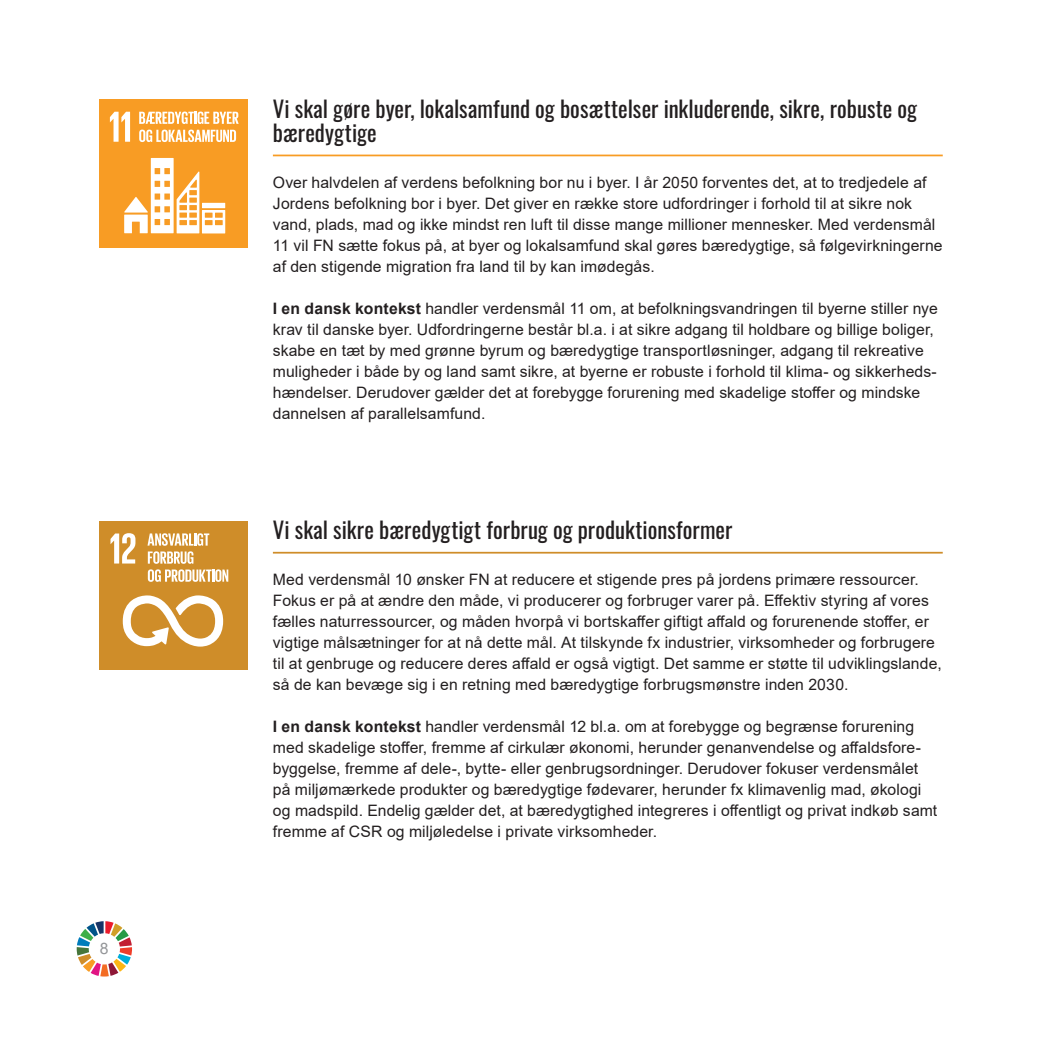
<style>
.page{position:relative;width:1042px;height:1042px;background:#fff}
.page>*{position:absolute;margin:0;border:0;box-sizing:border-box;transform-origin:0 0}
.t1{font:22.75px/24.5px "Oswald";color:#231f20}
.t2{font:15.75px/21px "Arial";letter-spacing:.005em;color:#231f20}
.t3{font:15.75px "Arial";color:#939598}
.s1{font-weight:700}
</style>
<div class="page">
<svg style="left:77px;top:921px;width:55px;height:55px"></svg>
<div style="left:99px;top:99px;width:149px;height:149px;background:#f89c24"></div>
<svg style="left:110px;top:112px;width:20px;height:30px"></svg>
<svg style="left:124px;top:158px;width:101px;height:75px"></svg>
<svg style="left:139px;top:112px;width:100px;height:12px"></svg>
<svg style="left:139px;top:130px;width:97px;height:12px"></svg>
<div style="left:99px;top:521px;width:149px;height:149px;background:#cf8d29"></div>
<svg style="left:110px;top:533px;width:25px;height:30px"></svg>
<svg style="left:123px;top:595px;width:100px;height:51px"></svg>
<svg style="left:147px;top:533px;width:81px;height:49px"></svg>
<hr style="left:273px;top:155px;width:670px;height:1px;background:#f89c24">
<hr style="left:273px;top:552px;width:670px;height:1px;background:#cf8d29">
<p class="t3" style="left:100px;top:938px;width:10px">8</p>
<h1 class="t1" style="left:273px;top:94px;width:646px">Vi skal gøre byer, lokalsamfund og bosættelser inkluderende, sikre, robuste og bæredygtige</h1>
<p class="t2" style="left:273px;top:172px;width:671px">Over halvdelen af verdens befolkning bor nu i byer. I år 2050 forventes det, at to tredjedele af Jordens befolkning bor i byer. Det giver en række store udfordringer i forhold til at sikre nok vand, plads, mad og ikke mindst ren luft til disse mange millioner mennesker. Med verdensmål 11 vil FN sætte fokus på, at byer og lokalsamfund skal gøres bæredygtige, så følgevirkningerne af den stigende migration fra land til by kan imødegås.</p>
<p class="t2" style="left:273px;top:297px;width:666px"><span class="s1">I en dansk kontekst</span> handler verdensmål 11 om, at befolkningsvandringen til byerne stiller nye krav til danske byer. Udfordringerne består bl.a. i at sikre adgang til holdbare og billige boliger, skabe en tæt by med grønne byrum og bæredygtige transportløsninger, adgang til rekreative muligheder i både by og land samt sikre, at byerne er robuste i forhold til klima- og sikkerheds&shy;hændelser. Derudover gælder det at forebygge forurening med skadelige stoffer og mindske dannelsen af parallelsamfund.</p>
<h1 class="t1" style="left:273px;top:516px;width:461px">Vi skal sikre bæredygtigt forbrug og produktionsformer</h1>
<p class="t2" style="left:273px;top:569px;width:670px">Med verdensmål 10 ønsker FN at reducere et stigende pres på jordens primære ressourcer.<br>Fokus er på at ændre den måde, vi producerer og forbruger varer på. Effektiv styring af vores fælles naturressourcer, og måden hvorpå vi bortskaffer giftigt affald og forurenende stoffer, er vigtige målsætninger for at nå dette mål. At tilskynde fx industrier, virksomheder og forbrugere til at genbruge og reducere deres affald er også vigtigt. Det samme er støtte til udviklingslande, så de kan bevæge sig i en retning med bæredygtige forbrugsmønstre inden 2030.</p>
<p class="t2" style="left:273px;top:716px;width:666px"><span class="s1">I en dansk kontekst</span> handler verdensmål 12 bl.a. om at forebygge og begrænse forurening med skadelige stoffer, fremme af cirkulær økonomi, herunder genanvendelse og affaldsfore&shy;byggelse, fremme af dele-, bytte- eller genbrugsordninger. Derudover fokuser verdensmålet på miljømærkede produkter og bæredygtige fødevarer, herunder fx klimavenlig mad, økologi og madspild. Endelig gælder det, at bæredygtighed integreres i offentligt og privat indkøb samt fremme af CSR og miljøledelse i private virksomheder.</p>
</div>
